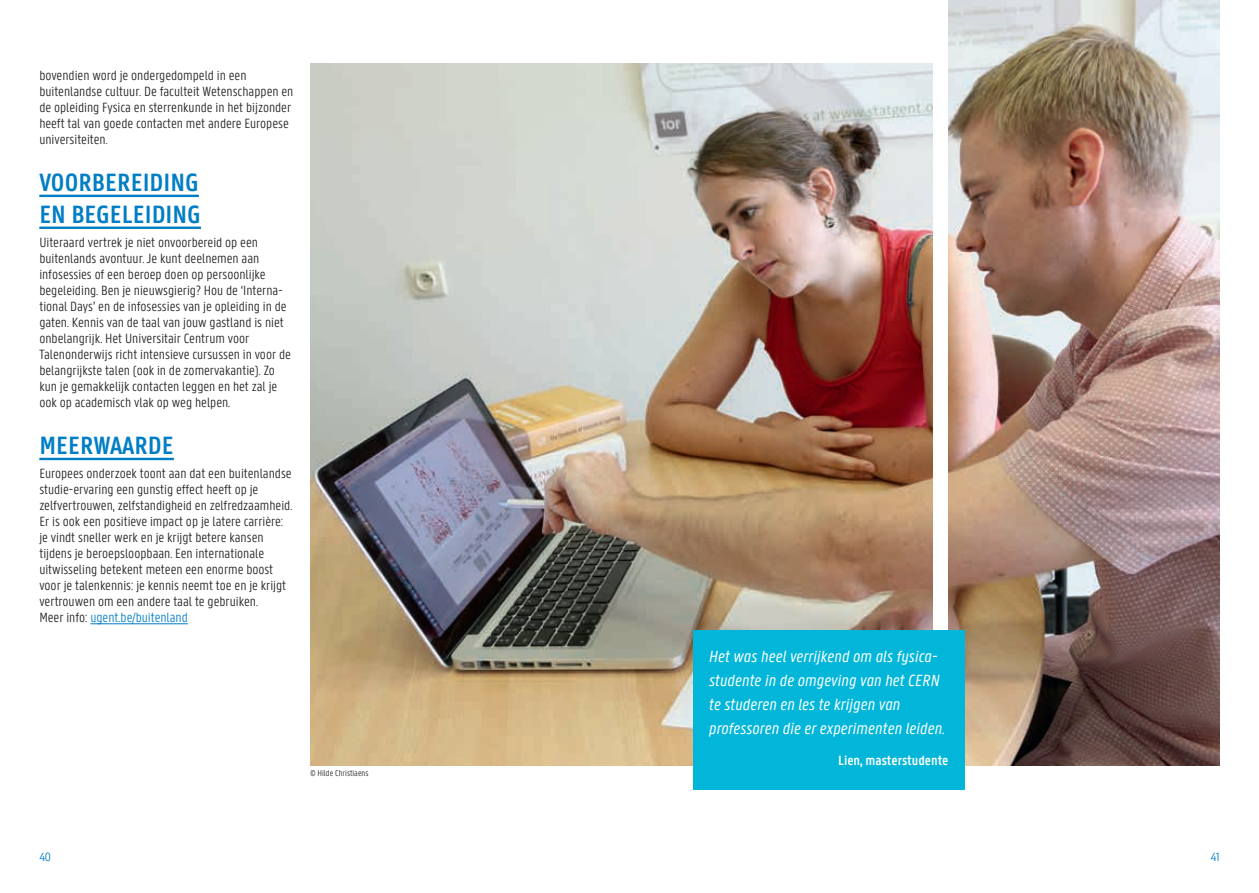
<style>
.page{position:relative;width:1259px;height:893px;background:#fff}
.page>*{position:absolute;margin:0;border:0;box-sizing:border-box;transform-origin:0 0}
.t1{font:600 26.7px/32px "Panno Text";color:#007ec5}
.t2{font:italic 17.25px/24px "Panno Text";color:#fff}
.t3{font:300 14.25px/15.9px "Panno Text";color:#231f20}
.t4{font:600 14.25px "Panno Text";color:#fff}
.t5{font:300 12.75px "Panno Text";color:#007ec5}
.t6{font:300 9px "Panno Text";color:#231f20}
.s1{color:#007ec5}
</style>
<div class="page">
<img style="left:948px;top:0;width:271px;height:765px">
<img style="left:310px;top:64px;width:622px;height:701px">
<hr style="left:39px;top:195px;width:160px;height:2px;background:#007ec5">
<hr style="left:39px;top:227px;width:162px;height:2px;background:#007ec5">
<hr style="left:39px;top:458px;width:135px;height:2px;background:#007ec5">
<hr style="left:90px;top:623px;width:98px;height:1px;background:#007ec5">
<div style="left:693px;top:630px;width:271px;height:159px;background:#02b6d9"></div>
<p class="t3" style="left:39px;top:68px;width:256px">bovendien word je ondergedompeld in een buitenlandse cultuur. De faculteit Wetenschappen en de opleiding Fysica en sterrenkunde in het bijzonder heeft tal van goede contacten met andere Europese universiteiten.</p>
<h1 class="t1" style="left:39px;top:167px;width:163px">VOORBEREIDING<br>EN BEGELEIDING</h1>
<p class="t3" style="left:39px;top:235px;width:253px">Uiteraard vertrek je niet onvoorbereid op een buitenlands avontuur. Je kunt deelnemen aan infosessies of een beroep doen op persoonlijke begeleiding. Ben je nieuwsgierig? Hou de ‘Interna&shy;tional Days’ en de infosessies van je opleiding in de gaten. Kennis van de taal van jouw gastland is niet onbelangrijk. Het Universitair Centrum voor Talenonderwijs richt intensieve cursussen in voor de belangrijkste talen (ook in de zomervakantie). Zo kun je gemakkelijk contacten leggen en het zal je ook op academisch vlak op weg helpen.</p>
<h1 class="t1" style="left:39px;top:430px;width:136px">MEERWAARDE</h1>
<p class="t3" style="left:39px;top:466px;width:254px">Europees onderzoek toont aan dat een buitenlandse studie-ervaring een gunstig effect heeft op je zelfvertrouwen, zelfstandigheid en zelfredzaamheid.<br>Er is ook een positieve impact op je latere carrière: je vindt sneller werk en je krijgt betere kansen tijdens je beroepsloopbaan. Een internationale uitwisseling betekent meteen een enorme boost voor je talenkennis: je kennis neemt toe en je krijgt vertrouwen om een andere taal te gebruiken.<br>Meer info: <span class="s1">ugent.be/buitenland</span></p>
<p class="t6" style="left:310px;top:769px;width:60px">© Hilde Christiaens</p>
<p class="t2" style="left:709px;top:644px;width:237px">Het was heel verrijkend om als fysica&shy;studente in de omgeving van het CERN te studeren en les te krijgen van professoren die er experimenten leiden.</p>
<p class="t4" style="left:838px;top:753px;width:112px">Lien, masterstudente</p>
<p class="t5" style="left:39px;top:850px;width:13px">40</p>
<p class="t5" style="left:1210px;top:850px;width:10px">41</p>
</div>
